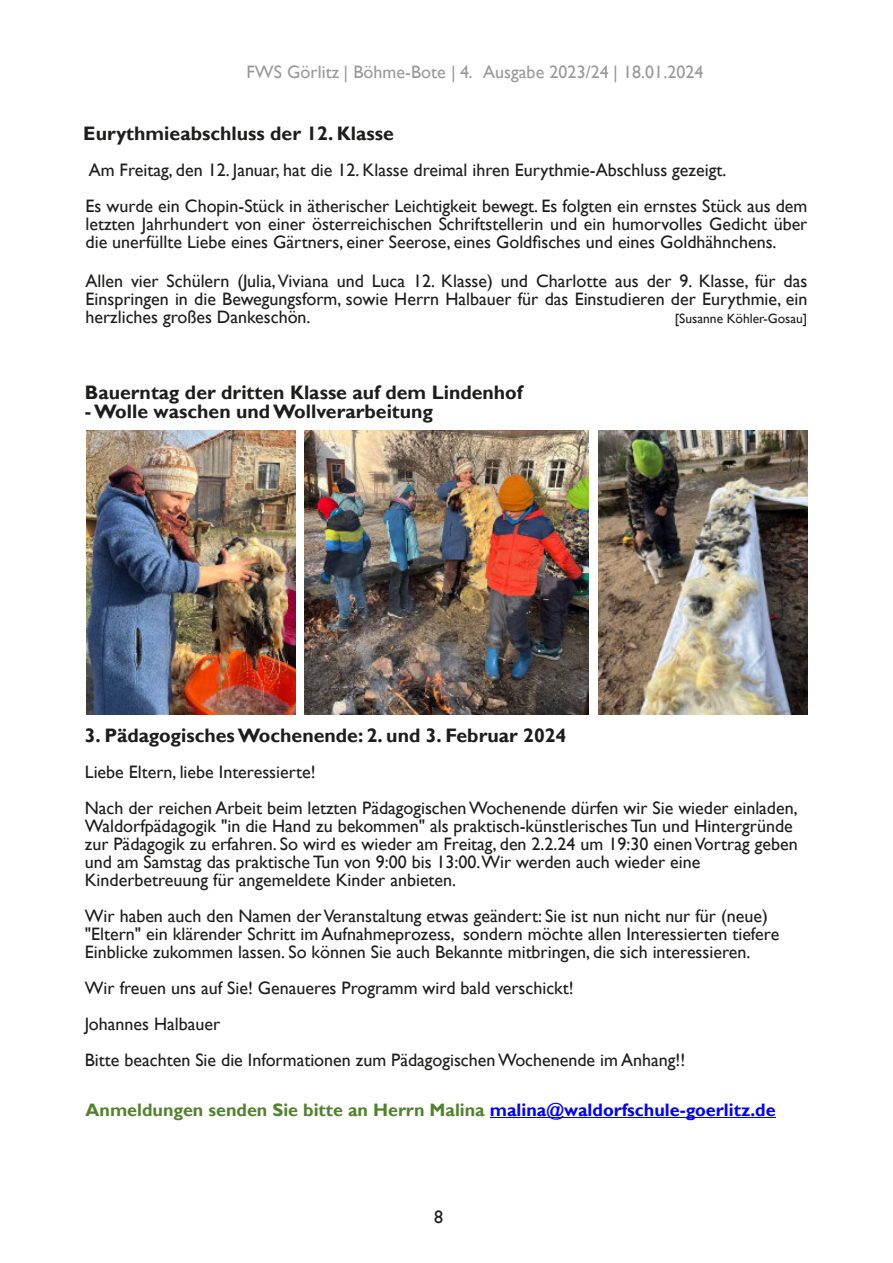
<style>
.page{position:relative;width:893px;height:1263px;background:#fff}
.page>*{position:absolute;margin:0;border:0;box-sizing:border-box;transform-origin:0 0}
.t1{font:700 19.5px/19.5px "Gill Sans";color:#1d1d1b}
.t2{font:18px/18px "Gill Sans";color:#1d1d1b}
.t3{font:700 18px "Gill Sans";color:#52822e}
.t4{font:18px "Gill Sans";letter-spacing:.005em;color:#999}
.t5{font:13.5px "Gill Sans";color:#1d1d1b}
.s1{color:#00f}
</style>
<div class="page">
<img style="left:86px;top:431px;width:210px;height:283px">
<img style="left:598px;top:431px;width:209px;height:283px">
<img style="left:304px;top:431px;width:284px;height:283px">
<hr style="left:490px;top:1117px;width:286px;height:1px;background:#00f">
<p class="t4" style="left:246px;top:66px;width:459px">FWS Görlitz | Böhme-Bote | 4. Ausgabe 2023/24 | 18.01.2024</p>
<p class="t1" style="left:83px;top:125px;width:312px">Eurythmieabschluss der 12. Klasse</p>
<p class="t2" style="left:86px;top:154px;width:723px;line-height:36px">Am Freitag, den 12. Januar, hat die 12. Klasse dreimal ihren Eurythmie-Abschluss gezeigt.<br>Es wurde ein Chopin-Stück in ätherischer Leichtigkeit bewegt. Es folgten ein ernstes Stück aus dem</p>
<p class="t2" style="left:86px;top:217px;width:723px">letzten Jahrhundert von einer österreichischen Schriftstellerin und ein humorvolles Gedicht über die unerfüllte Liebe eines Gärtners, einer Seerose, eines Goldfisches und eines Goldhähnchens.</p>
<p class="t2" style="left:86px;top:274px;width:723px;text-align:justify">Allen vier Schülern (Julia,Viviana und Luca 12. Klasse) und Charlotte aus der 9. Klasse, für das Einspringen in die Bewegungsform, sowie Herrn Halbauer für das Einstudieren der Eurythmie, ein herzliches großes Dankeschön.</p>
<p class="t5" style="left:675px;top:313px;width:134px">[Susanne Köhler-Gosau]</p>
<p class="t1" style="left:85px;top:384px;width:439px">Bauerntag der dritten Klasse auf dem Lindenhof -Wolle waschen undWollverarbeitung</p>
<p class="t1" style="left:85px;top:728px;width:483px">3. PädagogischesWochenende: 2. und 3. Februar 2024</p>
<p class="t2" style="left:85px;top:756px;width:714px;line-height:36px">Liebe Eltern, liebe Interessierte!<br>Nach der reichen Arbeit beim letzten PädagogischenWochenende dürfen wir Sie wieder einladen,</p>
<p class="t2" style="left:85px;top:819px;width:714px">Waldorfpädagogik "in die Hand zu bekommen" als praktisch-künstlerisches Tun und Hintergründe zur Pädagogik zu erfahren. So wird es wieder am Freitag, den 2.2.24 um 19:30 einen Vortrag geben und am Samstag das praktische Tun von 9:00 bis 13:00.Wir werden auch wieder eine Kinderbetreuung für angemeldete Kinder anbieten.</p>
<p class="t2" style="left:85px;top:909px;width:696px">Wir haben auch den Namen der Veranstaltung etwas geändert: Sie ist nun nicht nur für (neue) "Eltern" ein klärender Schritt im Aufnahmeprozess, sondern möchte allen Interessierten tiefere<br>Einblicke zukommen lassen. So können Sie auch Bekannte mitbringen, die sich interessieren.</p>
<p class="t2" style="left:85px;top:972px;width:602px;line-height:35.7px">Wir freuen uns auf Sie! Genaueres Programm wird bald verschickt!<br>Johannes Halbauer<br>Bitte beachten Sie die Informationen zum PädagogischenWochenende im Anhang!!</p>
<p class="t3" style="left:85px;top:1104px;width:692px">Anmeldungen senden Sie bitte an Herrn Malina <span class="s1">malina@waldorfschule-goerlitz.de</span></p>
<p class="t2" style="left:434px;top:1209px;width:11px">8</p>
</div>
